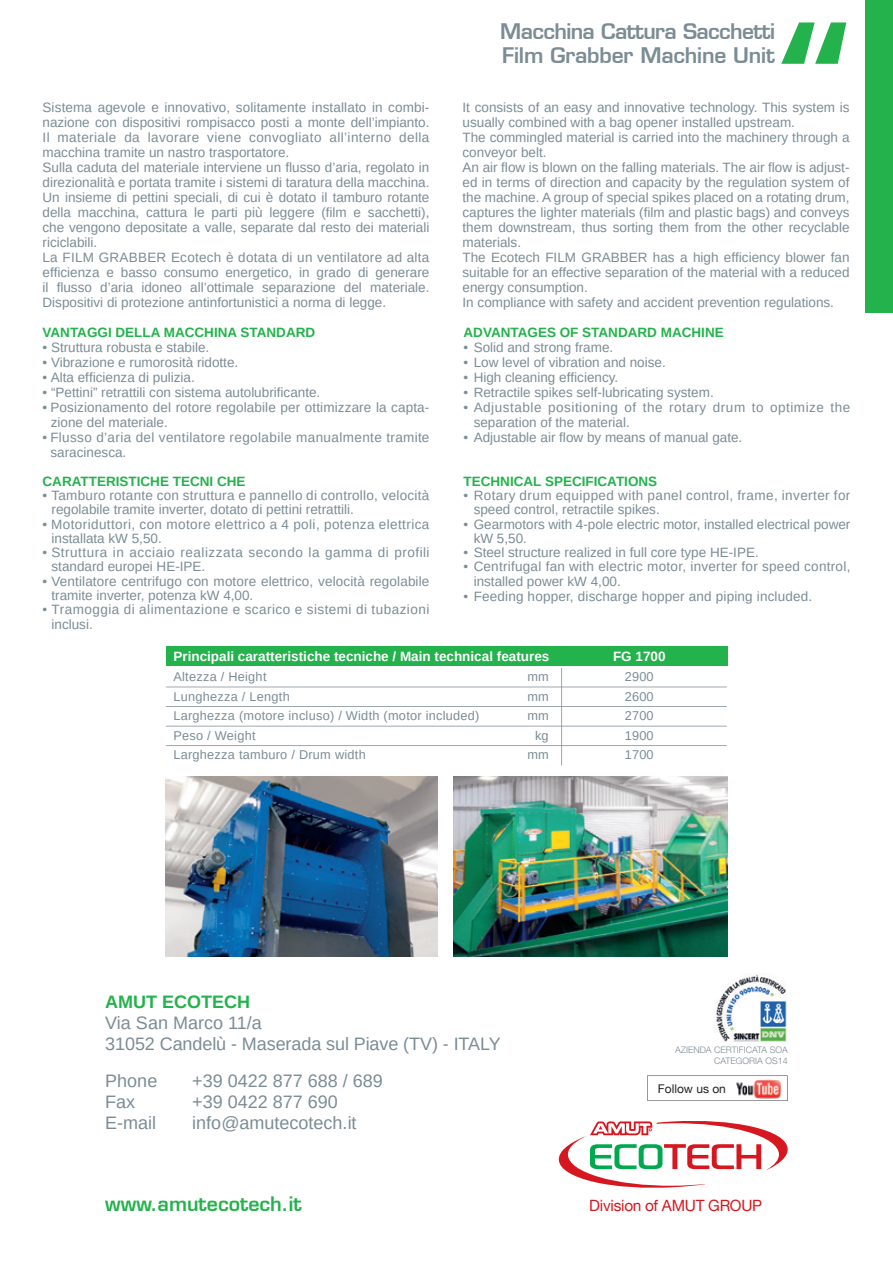
<style>
.page{position:relative;width:893px;height:1263px;background:#fff}
.page>*{position:absolute;margin:0;border:0;box-sizing:border-box;transform-origin:0 0}
.t1{font:600 21px/24px "Eurostile";letter-spacing:-.03em;color:#7b8c95}
.t2{font:600 19.5px "Eurostile";color:#23b24b}
.t3{font:18px/21px "Liberation Sans";color:#7b8c95}
.t4{font:700 18px "Liberation Sans";color:#23b24b}
.t5{font:15.6px "Helvetica Neue";letter-spacing:-.015em;color:#d7171f}
.t6{font:13.5px/15px "Liberation Sans";color:#7b8c95}
.t7{font:13.5px/14.2px "Liberation Sans";letter-spacing:.03em;color:#7b8c95}
.t8{font:13.5px/14.2px "Liberation Sans";letter-spacing:.04em;color:#7b8c95}
.t9{font:700 13.5px "Liberation Sans";color:#23b24b}
.t10{font:13.5px/14.2px "Liberation Sans";letter-spacing:.02em;color:#7b8c95}
.t11{font:700 13.5px "Liberation Sans";color:#fff}
.t12{font:13.5px/15px "Liberation Sans";letter-spacing:.035em;color:#7b8c95}
.t13{font:12.75px/19.5px "Liberation Sans";letter-spacing:.02em;color:#7b8c95}
.t14{font:12px "Helvetica Neue";color:#231f20}
.t15{font:300 9px/10.5px "Helvetica Neue LT Std";color:#7b8c95;text-align:right}
</style>
<div class="page">
<div style="left:865px;top:0;width:28px;height:312px;background:#23b24b"></div>
<svg style="left:781px;top:22px;width:65px;height:42px"></svg>
<svg style="left:559px;top:1121px;width:229px;height:67px"></svg>
<img style="left:714px;top:974px;width:73px;height:68px">
<svg style="left:647px;top:1075px;width:141px;height:26px"></svg>
<img style="left:733px;top:1077px;width:50px;height:21px">
<img style="left:166px;top:776px;width:272px;height:181px">
<img style="left:453px;top:776px;width:274px;height:181px">
<div style="left:166px;top:646px;width:561px;height:19px;background:#23b24b"></div>
<hr style="left:166px;top:687px;width:561px;height:1px;background:#7b8c95">
<hr style="left:561px;top:668px;width:1px;height:98px;background:#7b8c95">
<hr style="left:166px;top:706px;width:561px;height:1px;background:#7b8c95">
<hr style="left:166px;top:726px;width:561px;height:1px;background:#7b8c95">
<hr style="left:166px;top:745px;width:561px;height:1px;background:#7b8c95">
<h1 class="t1" style="left:500px;top:19px;width:276px">Macchina Cattura Sacchetti<br>Film Grabber Machine Unit</h1>
<p class="t6" style="left:43px;top:100px;width:388px">Sistema agevole e innovativo, solitamente installato in combi&shy;nazione con dispositivi rompisacco posti a monte dell’impianto.<br>Il materiale da lavorare viene convogliato all’interno della macchina tramite un nastro trasportatore.<br>Sulla caduta del materiale interviene un flusso d’aria, regolato in direzionalità e portata tramite i sistemi di taratura della macchina.<br>Un insieme di pettini speciali, di cui è dotato il tamburo rotante della macchina, cattura le parti più leggere (film e sacchetti), che vengono depositate a valle, separate dal resto dei materiali riciclabili.<br>La FILM GRABBER Ecotech è dotata di un ventilatore ad alta efficienza e basso consumo energetico, in grado di generare il flusso d’aria idoneo all’ottimale separazione del materiale.<br>Dispositivi di protezione antinfortunistici a norma di legge.</p>
<p class="t6" style="left:463px;top:100px;width:388px">It consists of an easy and innovative technology. This system is usually combined with a bag opener installed upstream.<br>The commingled material is carried into the machinery through a conveyor belt.<br>An air flow is blown on the falling materials. The air flow is adjust&shy;ed in terms of direction and capacity by the regulation system of the machine. A group of special spikes placed on a rotating drum, captures the lighter materials (film and plastic bags) and conveys them downstream, thus sorting them from the other recyclable materials.<br>The Ecotech FILM GRABBER has a high efficiency blower fan suitable for an effective separation of the material with a reduced energy consumption.<br>In compliance with safety and accident prevention regulations.</p>
<p class="t9" style="left:43px;top:323px;width:274px">VANTAGGI DELLA MACCHINA STANDARD</p>
<p class="t6" style="left:43px;top:340px;width:168px">• Struttura robusta e stabile.</p>
<p class="t6" style="left:43px;top:355px;width:197px">• Vibrazione e rumorosità ridotte.</p>
<p class="t6" style="left:43px;top:370px;width:154px">• Alta efficienza di pulizia.</p>
<p class="t6" style="left:43px;top:385px;width:279px">• “Pettini” retrattili con sistema autolubrificante.</p>
<p class="t6" style="left:51px;top:400px;width:380px;text-indent:-8px">• Posizionamento del rotore regolabile per ottimizzare la capta&shy;zione del materiale.</p>
<p class="t7" style="left:51px;top:430px;width:380px;line-height:15px;text-indent:-8px">• Flusso d’aria del ventilatore regolabile manualmente tramite saracinesca.</p>
<p class="t9" style="left:43px;top:472px;width:205px">CARATTERISTICHE TECNI CHE</p>
<p class="t6" style="left:52px;top:488px;width:379px;line-height:14.2px;text-indent:-9px">• Tamburo rotante con struttura e pannello di controllo, velocità regolabile tramite inverter, dotato di pettini retrattili.</p>
<p class="t7" style="left:52px;top:517px;width:379px;text-indent:-9px">• Motoriduttori, con motore elettrico a 4 poli, potenza elettrica installata kW 5,50.</p>
<p class="t8" style="left:52px;top:545px;width:379px;text-indent:-9px">• Struttura in acciaio realizzata secondo la gamma di profili standard europei HE-IPE.</p>
<p class="t6" style="left:52px;top:574px;width:379px;line-height:14.2px;text-indent:-9px">• Ventilatore centrifugo con motore elettrico, velocità regolabile tramite inverter, potenza kW 4,00.</p>
<p class="t12" style="left:52px;top:602px;width:379px;text-indent:-9px">• Tramoggia di alimentazione e scarico e sistemi di tubazioni inclusi.</p>
<p class="t9" style="left:463px;top:323px;width:262px">ADVANTAGES OF STANDARD MACHINE</p>
<p class="t6" style="left:463px;top:340px;width:151px">• Solid and strong frame.</p>
<p class="t6" style="left:463px;top:355px;width:204px">• Low level of vibration and noise.</p>
<p class="t6" style="left:463px;top:370px;width:156px">• High cleaning efficiency.</p>
<p class="t6" style="left:463px;top:385px;width:252px">• Retractile spikes self-lubricating system.</p>
<p class="t8" style="left:474px;top:400px;width:378px;line-height:15px;text-indent:-10px">• Adjustable positioning of the rotary drum to optimize the separation of the material.</p>
<p class="t6" style="left:463px;top:430px;width:280px">• Adjustable air flow by means of manual gate.</p>
<p class="t9" style="left:463px;top:472px;width:195px">TECHNICAL SPECIFICATIONS</p>
<p class="t7" style="left:474px;top:488px;width:378px;text-indent:-10px">• Rotary drum equipped with panel control, frame, inverter for speed control, retractile spikes.</p>
<p class="t6" style="left:474px;top:517px;width:378px;line-height:14.2px;text-indent:-10px">• Gearmotors with 4-pole electric motor, installed electrical power kW 5,50.</p>
<p class="t6" style="left:463px;top:545px;width:297px">• Steel structure realized in full core type HE-IPE.</p>
<p class="t10" style="left:474px;top:560px;width:378px;text-indent:-10px">• Centrifugal fan with electric motor, inverter for speed control, installed power kW 4,00.</p>
<p class="t6" style="left:463px;top:588px;width:350px">• Feeding hopper, discharge hopper and piping included.</p>
<p class="t11" style="left:173px;top:647px;width:377px">Principali caratteristiche tecniche / Main technical features</p>
<p class="t11" style="left:613px;top:647px;width:54px">FG 1700</p>
<p class="t13" style="left:173px;top:667px;width:308px">Altezza / Height<br>Lunghezza / Length<br>Larghezza (motore incluso) / Width (motor included)<br>Peso / Weight<br>Larghezza tamburo / Drum width</p>
<p class="t13" style="left:625px;top:667px;width:30px;text-align:justify">2900<br>2600<br>2700<br>1900<br>1700</p>
<p class="t13" style="left:527px;top:667px;width:23px;text-align:right">mm mm mm kg mm</p>
<h3 class="t4" style="left:105px;top:989px;width:146px">AMUT ECOTECH</h3>
<h3 class="t3" style="left:105px;top:1012px;width:397px">Via San Marco 11/a<br>31052 Candelù - Maserada sul Piave (TV) - ITALY</h3>
<h3 class="t3" style="left:105px;top:1071px;width:54px">Phone</h3>
<h3 class="t3" style="left:192px;top:1071px;width:192px">+39 0422 877 688 / 689</h3>
<h3 class="t3" style="left:105px;top:1092px;width:32px">Fax</h3>
<h3 class="t3" style="left:192px;top:1092px;width:147px">+39 0422 877 690</h3>
<h3 class="t3" style="left:105px;top:1113px;width:52px">E-mail</h3>
<h3 class="t3" style="left:192px;top:1113px;width:166px">info@amutecotech.it</h3>
<p class="t15" style="left:675px;top:1044px;width:114px">AZIENDA CERTIFICATA SOA<br>CATEGORIA OS14</p>
<p class="t14" style="left:658px;top:1081px;width:69px">Follow us on</p>
<h2 class="t2" style="left:105px;top:1191px;width:198px">www.amutecotech.it</h2>
<p class="t5" style="left:589px;top:1196px;width:175px">Division of AMUT GROUP</p>
</div>
